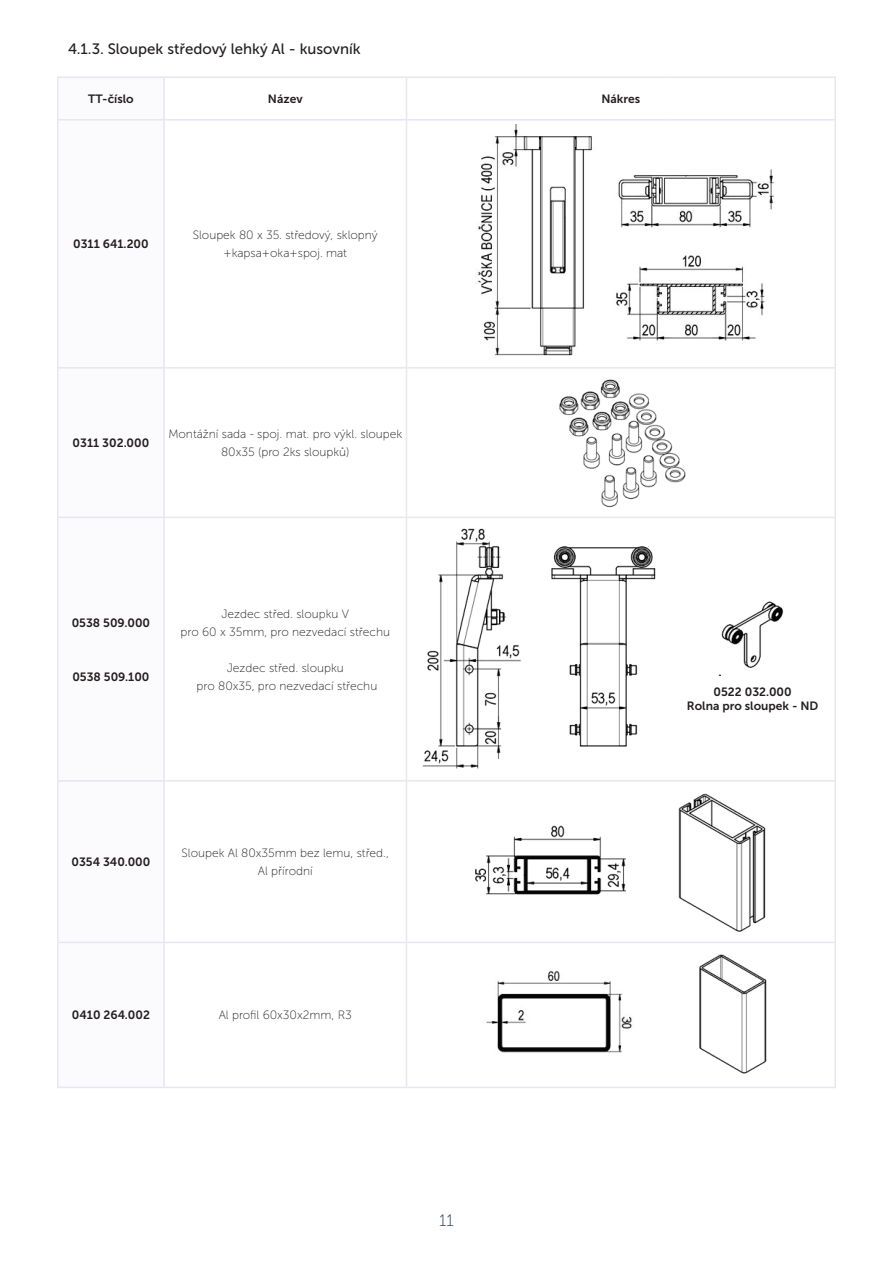
<style>
.page{position:relative;width:893px;height:1263px;background:#fff}
.page>*{position:absolute;margin:0;border:0;box-sizing:border-box;transform-origin:0 0}
.t1{font:16.5px "Museo Sans 100";color:#1f2c56}
.obsah_1_1_1_-_podnadpis_tucne{font:15px "Museo Sans 500";color:#231f20}
.tabulky_normalni{font:12px "Museo Sans 100";color:#231f20}
.tabulky_tucne{font:12px/14.4px "Museo Sans 700";color:#231f20;text-align:center}
</style>
<div class="page">
<hr style="left:406px;top:78px;width:1px;height:41px;background:#e7e6f1">
<hr style="left:406px;top:121px;width:1px;height:246px;background:#e7e6f1">
<hr style="left:406px;top:369px;width:1px;height:148px;background:#e7e6f1">
<hr style="left:406px;top:518px;width:1px;height:262px;background:#e7e6f1">
<hr style="left:406px;top:782px;width:1px;height:160px;background:#e7e6f1">
<hr style="left:406px;top:943px;width:1px;height:144px;background:#e7e6f1">
<hr style="left:834px;top:78px;width:2px;height:41px;background:#e7e6f1">
<hr style="left:57px;top:119px;width:107px;height:2px;background:#e7e6f1">
<hr style="left:164px;top:119px;width:242px;height:2px;background:#e7e6f1">
<hr style="left:406px;top:119px;width:264px;height:2px;background:#e7e6f1">
<hr style="left:670px;top:119px;width:166px;height:2px;background:#e7e6f1">
<hr style="left:834px;top:121px;width:2px;height:246px;background:#e7e6f1">
<hr style="left:164px;top:367px;width:242px;height:2px;background:#e7e6f1">
<hr style="left:406px;top:367px;width:264px;height:2px;background:#e7e6f1">
<hr style="left:670px;top:367px;width:166px;height:2px;background:#e7e6f1">
<hr style="left:834px;top:369px;width:2px;height:148px;background:#e7e6f1">
<hr style="left:57px;top:517px;width:107px;height:1px;background:#e7e6f1">
<hr style="left:164px;top:517px;width:242px;height:1px;background:#e7e6f1">
<hr style="left:406px;top:517px;width:264px;height:1px;background:#e7e6f1">
<hr style="left:670px;top:517px;width:166px;height:1px;background:#e7e6f1">
<hr style="left:834px;top:518px;width:2px;height:262px;background:#e7e6f1">
<hr style="left:57px;top:780px;width:107px;height:2px;background:#e7e6f1">
<hr style="left:164px;top:780px;width:242px;height:2px;background:#e7e6f1">
<hr style="left:406px;top:780px;width:264px;height:2px;background:#e7e6f1">
<hr style="left:670px;top:780px;width:166px;height:2px;background:#e7e6f1">
<hr style="left:834px;top:782px;width:2px;height:160px;background:#e7e6f1">
<hr style="left:164px;top:942px;width:242px;height:1px;background:#e7e6f1">
<hr style="left:406px;top:942px;width:264px;height:1px;background:#e7e6f1">
<hr style="left:670px;top:942px;width:166px;height:1px;background:#e7e6f1">
<hr style="left:834px;top:943px;width:2px;height:144px;background:#e7e6f1">
<hr style="left:57px;top:367px;width:107px;height:2px;background:#e7e6f1">
<hr style="left:57px;top:942px;width:107px;height:1px;background:#e7e6f1">
<hr style="left:57px;top:76px;width:107px;height:2px;background:#e7e6f1">
<hr style="left:57px;top:78px;width:2px;height:41px;background:#e7e6f1">
<hr style="left:57px;top:121px;width:2px;height:246px;background:#e7e6f1">
<hr style="left:57px;top:369px;width:2px;height:148px;background:#e7e6f1">
<hr style="left:57px;top:518px;width:2px;height:262px;background:#e7e6f1">
<hr style="left:57px;top:782px;width:2px;height:160px;background:#e7e6f1">
<hr style="left:57px;top:943px;width:2px;height:144px;background:#e7e6f1">
<hr style="left:57px;top:1087px;width:107px;height:1px;background:#e7e6f1">
<hr style="left:164px;top:76px;width:242px;height:2px;background:#e7e6f1">
<hr style="left:163px;top:78px;width:2px;height:41px;background:#e7e6f1">
<hr style="left:406px;top:76px;width:264px;height:2px;background:#e7e6f1">
<hr style="left:670px;top:76px;width:166px;height:2px;background:#e7e6f1">
<hr style="left:163px;top:121px;width:2px;height:246px;background:#e7e6f1">
<hr style="left:163px;top:369px;width:2px;height:148px;background:#e7e6f1">
<hr style="left:163px;top:518px;width:2px;height:262px;background:#e7e6f1">
<hr style="left:163px;top:782px;width:2px;height:160px;background:#e7e6f1">
<hr style="left:163px;top:943px;width:2px;height:144px;background:#e7e6f1">
<hr style="left:164px;top:1087px;width:242px;height:1px;background:#e7e6f1">
<hr style="left:406px;top:1087px;width:264px;height:1px;background:#e7e6f1">
<hr style="left:670px;top:1087px;width:166px;height:1px;background:#e7e6f1">
<img style="left:476px;top:124px;width:298px;height:232px">
<img style="left:559px;top:379px;width:127px;height:129px">
<img style="left:422px;top:528px;width:234px;height:241px">
<img style="left:719px;top:601px;width:65px;height:74px">
<img style="left:475px;top:825px;width:151px;height:70px">
<img style="left:678px;top:793px;width:88px;height:139px">
<img style="left:486px;top:970px;width:146px;height:83px">
<img style="left:699px;top:954px;width:68px;height:120px">
<p class="obsah_1_1_1_-_podnadpis_tucne" style="left:68px;top:40px;width:294px">4.1.3. Sloupek středový lehký Al - kusovník</p>
<p class="tabulky_tucne" style="left:88px;top:92px;width:47px">TT-číslo</p>
<p class="tabulky_tucne" style="left:268px;top:92px;width:36px">Název</p>
<p class="tabulky_tucne" style="left:601px;top:92px;width:40px">Nákres</p>
<p class="tabulky_tucne" style="left:73px;top:237px;width:77px">0311 641.200</p>
<p class="tabulky_normalni" style="left:193px;top:229px;width:186px">Sloupek 80 x 35. středový, sklopný</p>
<p class="tabulky_normalni" style="left:223px;top:247px;width:125px">+kapsa+oka+spoj. mat</p>
<p class="tabulky_tucne" style="left:73px;top:436px;width:78px">0311 302.000</p>
<p class="tabulky_normalni" style="left:168px;top:428px;width:235px">Montážní sada - spoj. mat. pro výkl. sloupek</p>
<p class="tabulky_normalni" style="left:221px;top:446px;width:130px">80x35 (pro 2ks sloupků)</p>
<p class="tabulky_tucne" style="left:72px;top:615px;width:80px">0538 509.000</p>
<p class="tabulky_tucne" style="left:72px;top:669px;width:79px">0538 509.100</p>
<p class="tabulky_normalni" style="left:221px;top:607px;width:129px">Jezdec střed. sloupku V</p>
<p class="tabulky_normalni" style="left:180px;top:625px;width:211px">pro 60 x 35mm, pro nezvedací střechu</p>
<p class="tabulky_normalni" style="left:227px;top:661px;width:119px">Jezdec střed. sloupku</p>
<p class="tabulky_normalni" style="left:197px;top:679px;width:182px">pro 80x35, pro nezvedací střechu</p>
<p class="tabulky_tucne" style="left:71px;top:855px;width:80px">0354 340.000</p>
<p class="tabulky_normalni" style="left:182px;top:847px;width:209px">Sloupek Al 80x35mm bez lemu, střed.,</p>
<p class="tabulky_normalni" style="left:258px;top:865px;width:56px">Al přírodní</p>
<p class="tabulky_tucne" style="left:72px;top:1008px;width:80px">0410 264.002</p>
<p class="tabulky_normalni" style="left:219px;top:1009px;width:135px">Al profil 60x30x2mm, R3</p>
<p class="tabulky_tucne" style="left:687px;top:684px;width:133px">0522 032.000<br>Rolna pro sloupek - ND</p>
<h1 class="t1" style="left:439px;top:1212px;width:16px">11</h1>
</div>
